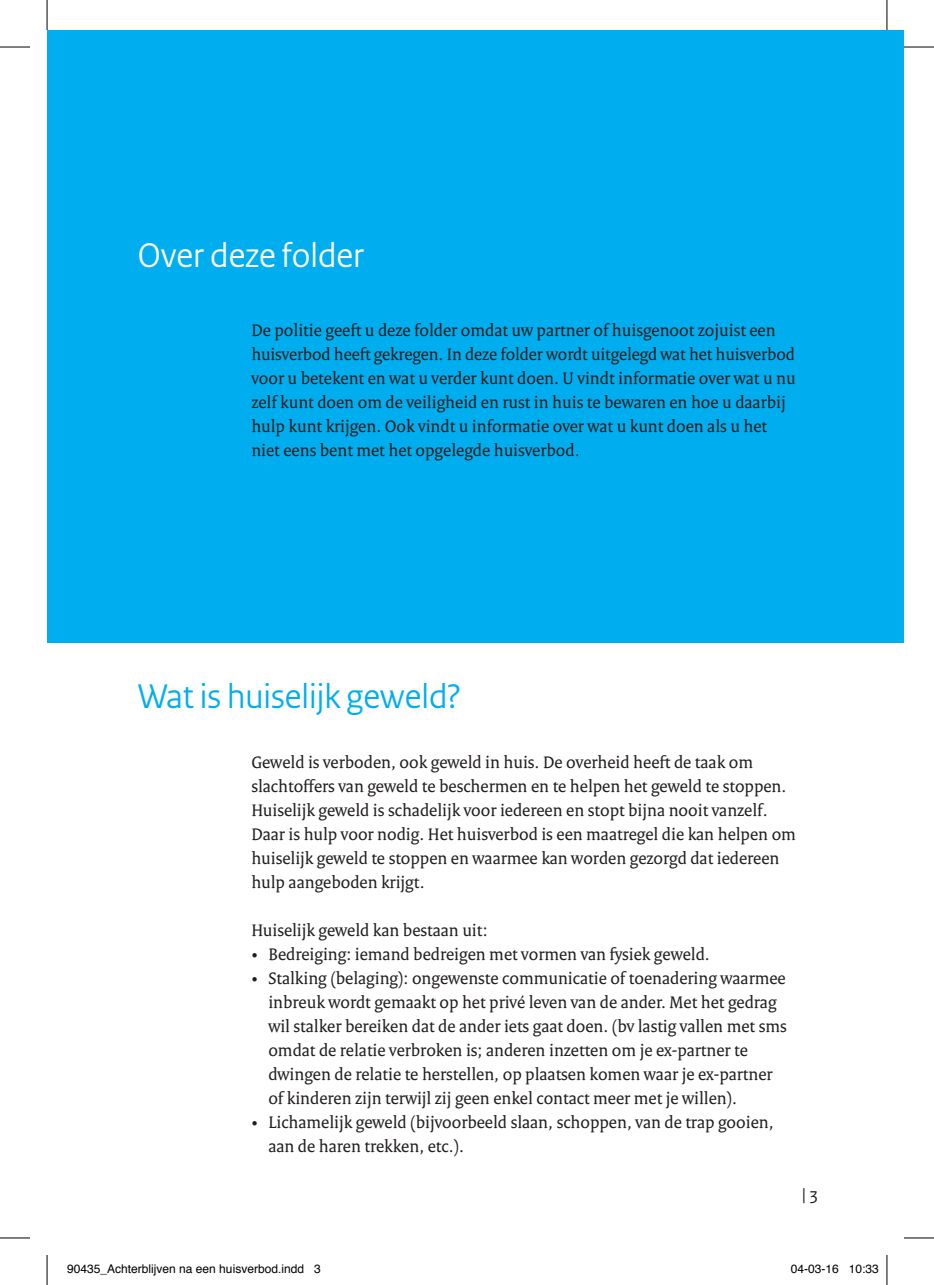
<style>
.page{position:relative;width:934px;height:1285px;background:#fff}
.page>*{position:absolute;margin:0;border:0;box-sizing:border-box;transform-origin:0 0}
.t1{font:36px "Rijksoverheid Sans Heading";color:#00aeef}
.t2{font:36px "Rijksoverheid Sans Heading";color:#fff}
.t3{font:18px/24px "Rijksoverheid Serif";color:#231f20}
.t4{font:18px "Rijksoverheid Sans Text";color:#231f20}
.t5{font:12px "Helvetica";color:#000}
</style>
<div class="page">
<div style="left:47px;top:30px;width:856px;height:612px;background:#00aeef"></div>
<hr style="left:0;top:47px;width:30px;height:1px;background:#000">
<hr style="left:903px;top:47px;width:30px;height:1px;background:#000">
<hr style="left:0;top:1237px;width:30px;height:1px;background:#000">
<hr style="left:903px;top:1237px;width:30px;height:1px;background:#000">
<hr style="left:47px;top:0;width:1px;height:30px;background:#000">
<hr style="left:47px;top:1255px;width:1px;height:30px;background:#000">
<hr style="left:886px;top:0;width:1px;height:30px;background:#000">
<hr style="left:886px;top:1255px;width:1px;height:30px;background:#000">
<h1 class="t2" style="left:138px;top:234px;width:228px">Over deze folder</h1>
<p class="t3" style="left:251px;top:318px;width:545px">De politie geeft u deze folder omdat uw partner of huisgenoot zojuist een huisverbod heeft gekregen. In deze folder wordt uitgelegd wat het huisverbod voor u betekent en wat u verder kunt doen. U vindt informatie over wat u nu zelf kunt doen om de veiligheid en rust in huis te bewaren en hoe u daarbij hulp kunt krijgen. Ook vindt u informatie over wat u kunt doen als u het niet eens bent met het opgelegde huisverbod.</p>
<h1 class="t1" style="left:138px;top:675px;width:324px">Wat is huiselijk geweld?</h1>
<p class="t3" style="left:251px;top:750px;width:546px">Geweld is verboden, ook geweld in huis. De overheid heeft de taak om slachtoffers van geweld te beschermen en te helpen het geweld te stoppen.<br>Huiselijk geweld is schadelijk voor iedereen en stopt bijna nooit vanzelf.<br>Daar is hulp voor nodig. Het huisverbod is een maatregel die kan helpen om huiselijk geweld te stoppen en waarmee kan worden gezorgd dat iedereen hulp aangeboden krijgt.</p>
<p class="t3" style="left:251px;top:918px;width:238px">Huiselijk geweld kan bestaan uit:</p>
<p class="t3" style="left:251px;top:942px;width:460px">• Bedreiging: iemand bedreigen met vormen van fysiek geweld.</p>
<p class="t3" style="left:268px;top:966px;width:519px;text-indent:-17px">• Stalking (belaging): ongewenste communicatie of toenadering waarmee inbreuk wordt gemaakt op het privé leven van de ander. Met het gedrag wil stalker bereiken dat de ander iets gaat doen. (bv lastig vallen met sms omdat de relatie verbroken is; anderen inzetten om je ex-partner te dwingen de relatie te herstellen, op plaatsen komen waar je ex-partner of kinderen zijn terwijl zij geen enkel contact meer met je willen).</p>
<p class="t3" style="left:268px;top:1110px;width:506px;text-indent:-17px">• Lichamelijk geweld (bijvoorbeeld slaan, schoppen, van de trap gooien, aan de haren trekken, etc.).</p>
<p class="t4" style="left:801px;top:1184px;width:18px">| 3</p>
<p class="t5" style="left:67px;top:1259px;width:255px">90435_Achterblijven na een huisverbod.indd 3</p>
<p class="t5" style="left:790px;top:1259px;width:90px">04-03-16 10:33</p>
</div>
